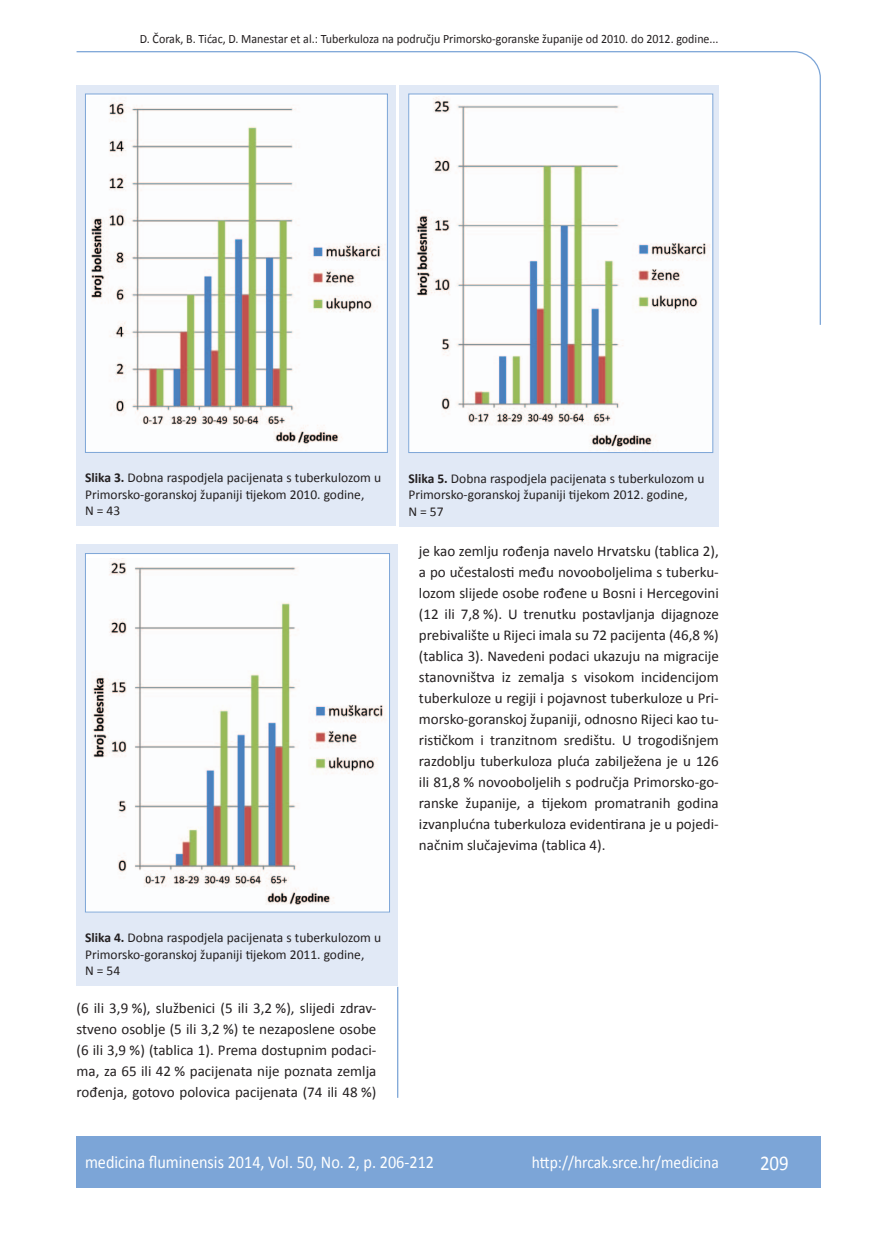
<style>
.page{position:relative;width:872px;height:1234px;background:#fff}
.page>*{position:absolute;margin:0;border:0;box-sizing:border-box;transform-origin:0 0}
.t1{font:21px "Calibri";color:#fff;scale:.9 1}
.t2{font:18px "Calibri";color:#fff;scale:.9 1}
.t3{font:17.25px "Calibri";color:#fff;scale:.9 1}
.t4{font:15px/21px "Calibri";color:#231f20;text-align:justify}
.t5{font:13.5px/16.5px "Calibri";color:#231f20}
.t6{font:12.75px "Calibri";color:#231f20;scale:.94 1}
.s1{font-weight:700}
</style>
<div class="page">
<svg style="left:76px;top:51px;width:745px;height:275px"></svg>
<hr style="left:397px;top:986px;width:1px;height:111px;background:#7ca5d7">
<div style="left:77px;top:1135px;width:744px;height:51px;background:#7ca5d7"></div>
<div style="left:77px;top:85px;width:318px;height:440px;background:#e1e9f6"></div>
<img style="left:87px;top:96px;width:299px;height:354px">
<div style="left:85px;top:94px;width:303px;height:358px;border:1px solid #7ca5d7"></div>
<div style="left:77px;top:544px;width:321px;height:441px;background:#e1e9f6"></div>
<img style="left:87px;top:558px;width:301px;height:352px">
<div style="left:85px;top:553px;width:305px;height:359px;border:1px solid #7ca5d7"></div>
<div style="left:400px;top:85px;width:319px;height:441px;background:#e1e9f6"></div>
<img style="left:410px;top:97px;width:301px;height:354px">
<div style="left:408px;top:94px;width:305px;height:359px;border:1px solid #7ca5d7"></div>
<p class="t6" style="left:140px;top:30px;width:617px">D. Čorak, B. Tićac, D. Manestar et al.: Tuberkuloza na području Primorsko-goranske županije od 2010. do 2012. godine...</p>
<p class="t5" style="left:85px;top:469px;width:297px"><span class="s1">Slika 3.</span> Dobna raspodjela pacijenata s tuberkulozom u<br>Primorsko-goranskoj županiji tijekom 2010. godine,<br>N = 43</p>
<p class="t5" style="left:408px;top:469px;width:297px"><span class="s1">Slika 5.</span> Dobna raspodjela pacijenata s tuberkulozom u<br>Primorsko-goranskoj županiji tijekom 2012. godine,<br>N = 57</p>
<p class="t4" style="left:419px;top:539px;width:301px">je kao zemlju rođenja navelo Hrvatsku (tablica 2), a po učestalosti među novooboljelima s tuberku&shy;lozom slijede osobe rođene u Bosni i Hercegovini (12 ili 7,8 %). U trenutku postavljanja dijagnoze prebivalište u Rijeci imala su 72 pacijenta (46,8 %) (tablica 3). Navedeni podaci ukazuju na migracije stanovništva iz zemalja s visokom incidencijom tuberkuloze u regiji i pojavnost tuberkuloze u Pri&shy;morsko-goranskoj županiji, odnosno Rijeci kao tu&shy;rističkom i tranzitnom središtu. U trogodišnjem razdoblju tuberkuloza pluća zabilježena je u 126 ili 81,8 % novooboljelih s područja Primorsko-go&shy;ranske županije, a tijekom promatranih godina izvanplućna tuberkuloza evidentirana je u pojedi&shy;načnim slučajevima (tablica 4).</p>
<p class="t5" style="left:85px;top:928px;width:297px"><span class="s1">Slika 4.</span> Dobna raspodjela pacijenata s tuberkulozom u<br>Primorsko-goranskoj županiji tijekom 2011. godine,<br>N = 54</p>
<p class="t4" style="left:77px;top:996px;width:301px">(6 ili 3,9 %), službenici (5 ili 3,2 %), slijedi zdrav&shy;stveno osoblje (5 ili 3,2 %) te nezaposlene osobe (6 ili 3,9 %) (tablica 1). Prema dostupnim podaci&shy;ma, za 65 ili 42 % pacijenata nije poznata zemlja rođenja, gotovo polovica pacijenata (74 ili 48 %)</p>
<p class="t2" style="left:85px;top:1150px;width:389px">medicina fluminensis 2014, Vol. 50, No. 2, p. 206-212</p>
<p class="t3" style="left:532px;top:1151px;width:209px">http://hrcak.srce.hr/medicina</p>
<h1 class="t1" style="left:760px;top:1149px;width:33px">209</h1>
</div>
